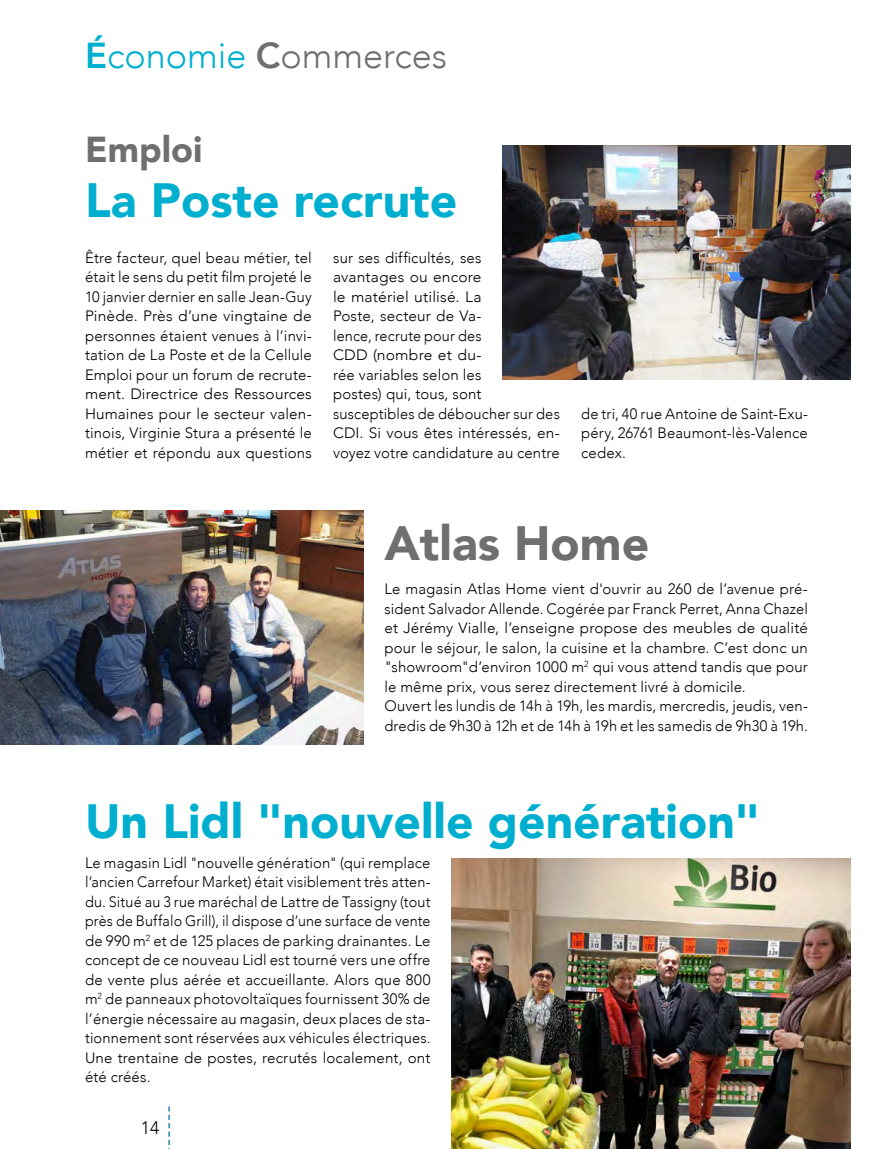
<style>
.page{position:relative;width:893px;height:1149px;background:#fff}
.page>*{position:absolute;margin:0;border:0;box-sizing:border-box;transform-origin:0 0}
.t1{font:900 48px "Avenir";color:#00afcf}
.t2{font:900 48px "Avenir";color:#706f6f}
.t3{font:300 36px "Avenir";color:#706f6f}
.t4{font:900 36px "Avenir";color:#706f6f}
.t5{font:300 18px "Avenir";color:#000}
.t6{font:300 15px/19.5px "Avenir";letter-spacing:.01em;color:#000;text-align:justify}
.s1{font-weight:800;color:#00afcf}
.s2{color:#00afcf}
.s3{font-weight:800}
</style>
<div class="page">
<img style="left:503px;top:145px;width:347px;height:234px">
<img style="left:452px;top:858px;width:398px;height:290px">
<img style="left:0;top:510px;width:363px;height:234px">
<svg style="left:168px;top:1106px;width:2px;height:39px"></svg>
<h2 class="t3" style="left:85px;top:35px;width:364px"><span class="s1">É</span><span class="s2">conomie</span> <span class="s3">C</span>ommerces</h2>
<h2 class="t4" style="left:85px;top:118px;width:119px">Emploi</h2>
<h1 class="t1" style="left:85px;top:159px;width:374px">La Poste recrute</h1>
<p class="t6" style="left:85px;top:247px;width:228px">Être facteur, quel beau métier, tel était le sens du petit film projeté le 10 janvier dernier en salle Jean-Guy Pinède. Près d’une vingtaine de personnes étaient venues à l’invi&shy;tation de La Poste et de la Cellule Emploi pour un forum de recrute&shy;ment. Directrice des Ressources Humaines pour le secteur valen&shy;tinois, Virginie Stura a présenté le métier et répondu aux questions</p>
<p class="t6" style="left:333px;top:247px;width:228px;text-align:left">sur ses difficultés, ses<br>avantages ou encore<br>le matériel utilisé. La<br>Poste, secteur de Va-<br>lence, recrute pour des<br>CDD (nombre et du-<br>rée variables selon les<br>postes) qui, tous, sont susceptibles de déboucher sur des<br>CDI. Si vous êtes intéressés, en&shy;voyez votre candidature au centre</p>
<p class="t6" style="left:581px;top:403px;width:228px">de tri, 40 rue Antoine de Saint-Exu&shy;péry, 26761 Beaumont-lès-Valence cedex.</p>
<h1 class="t2" style="left:384px;top:501px;width:266px">Atlas Home</h1>
<p class="t6" style="left:384px;top:579px;width:425px;text-align:left">Le magasin Atlas Home vient d'ouvrir au 260 de l’avenue pré&shy;sident Salvador Allende. Cogérée par Franck Perret, Anna Chazel et Jérémy Vialle, l’enseigne propose des meubles de qualité pour le séjour, le salon, la cuisine et la chambre. C’est donc un "showroom"d’environ 1000 m<sup>2</sup> qui vous attend tandis que pour le même prix, vous serez directement livré à domicile.<br>Ouvert les lundis de 14h à 19h, les mardis, mercredis, jeudis, ven&shy;dredis de 9h30 à 12h et de 14h à 19h et les samedis de 9h30 à 19h.</p>
<h1 class="t1" style="left:85px;top:779px;width:676px">Un Lidl "nouvelle génération"</h1>
<p class="t6" style="left:85px;top:852px;width:347px">Le magasin Lidl "nouvelle génération" (qui remplace l’ancien Carrefour Market) était visiblement très atten&shy;du. Situé au 3 rue maréchal de Lattre de Tassigny (tout près de Buffalo Grill), il dispose d’une surface de vente de 990 m<sup>2</sup> et de 125 places de parking drainantes. Le concept de ce nouveau Lidl est tourné vers une offre de vente plus aérée et accueillante. Alors que 800 m<sup>2</sup> de panneaux photovoltaïques fournissent 30% de l’énergie nécessaire au magasin, deux places de sta&shy;tionnement sont réservées aux véhicules électriques.<br>Une trentaine de postes, recrutés localement, ont été créés.</p>
<p class="t5" style="left:141px;top:1116px;width:20px">14</p>
</div>
